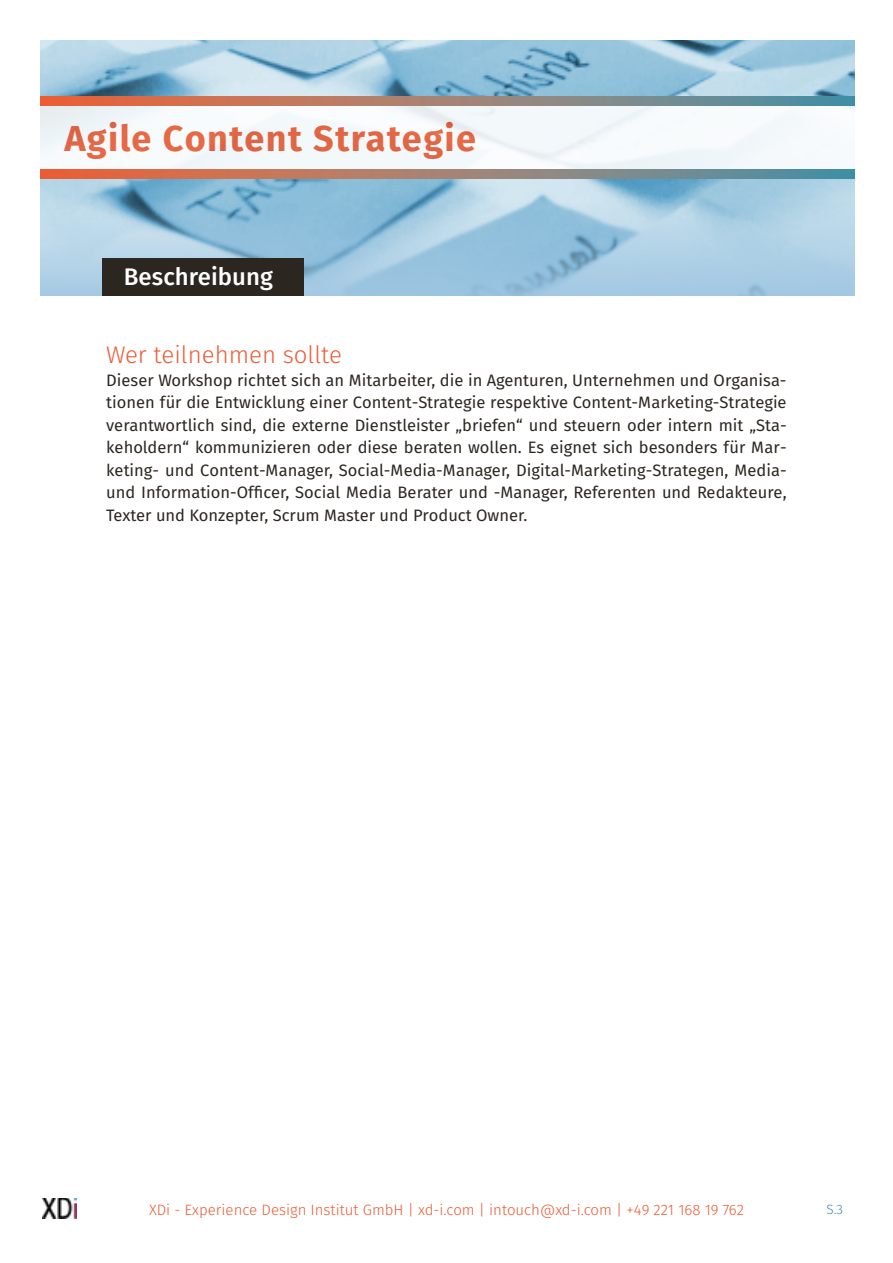
<style>
.page{position:relative;width:893px;height:1263px;background:#fff}
.page>*{position:absolute;margin:0;border:0;box-sizing:border-box;transform-origin:0 0}
.t1{font:700 36px "Fira Sans";letter-spacing:.04em;color:#eb5c34}
.t2{font:300 24px "Fira Sans";color:#eb5c34}
.t3{font:500 24px "Fira Sans";color:#fff}
.t4{font:16.5px/22.5px "Fira Sans";color:#2c2620;text-align:justify}
.t5{font:300 15px "Fira Sans";color:#eb5c34}
.t6{font:300 13.5px "Fira Sans";color:#3b8ea5}
</style>
<div class="page">
<img style="left:40px;top:40px;width:815px;height:163px">
<svg style="left:40px;top:203px;width:815px;height:93px;background:#a1c8e0"></svg>
<div style="left:0;top:105px;width:893px;height:69px;background:#f5f9fb"></div>
<div style="left:102px;top:258px;width:202px;height:38px;background:#2c2620"></div>
<svg style="left:40px;top:96px;width:815px;height:9px;background:#a07e72"></svg>
<svg style="left:40px;top:170px;width:815px;height:8px;background:#a07e72"></svg>
<img style="left:43px;top:1198px;width:34px;height:20px">
<h1 class="t1" style="left:65px;top:113px;width:413px">Agile Content Strategie</h1>
<h2 class="t3" style="left:124px;top:260px;width:151px">Beschreibung</h2>
<h2 class="t2" style="left:106px;top:338px;width:237px">Wer teilnehmen sollte</h2>
<p class="t4" style="left:106px;top:370px;width:682px">Dieser Workshop richtet sich an Mitarbeiter, die in Agenturen, Unternehmen und Organisa&shy;tionen für die Entwicklung einer Content-Strategie respektive Content-Marketing-Strategie verantwortlich sind, die externe Dienstleister „briefen“ und steuern oder intern mit „Sta&shy;keholdern“ kommunizieren oder diese beraten wollen. Es eignet sich besonders für Mar&shy;keting- und Content-Manager, Social-Media-Manager, Digital-Marketing-Strategen, Media&shy;und Information-Officer, Social Media Berater und -Manager, Referenten und Redakteure, Texter und Konzepter, Scrum Master und Product Owner.</p>
<p class="t5" style="left:149px;top:1199px;width:596px">XDi - Experience Design Institut GmbH | xd-i.com | intouch@xd-i.com | +49 221 168 19 762</p>
<p class="t6" style="left:826px;top:1200px;width:18px">S.3</p>
</div>
